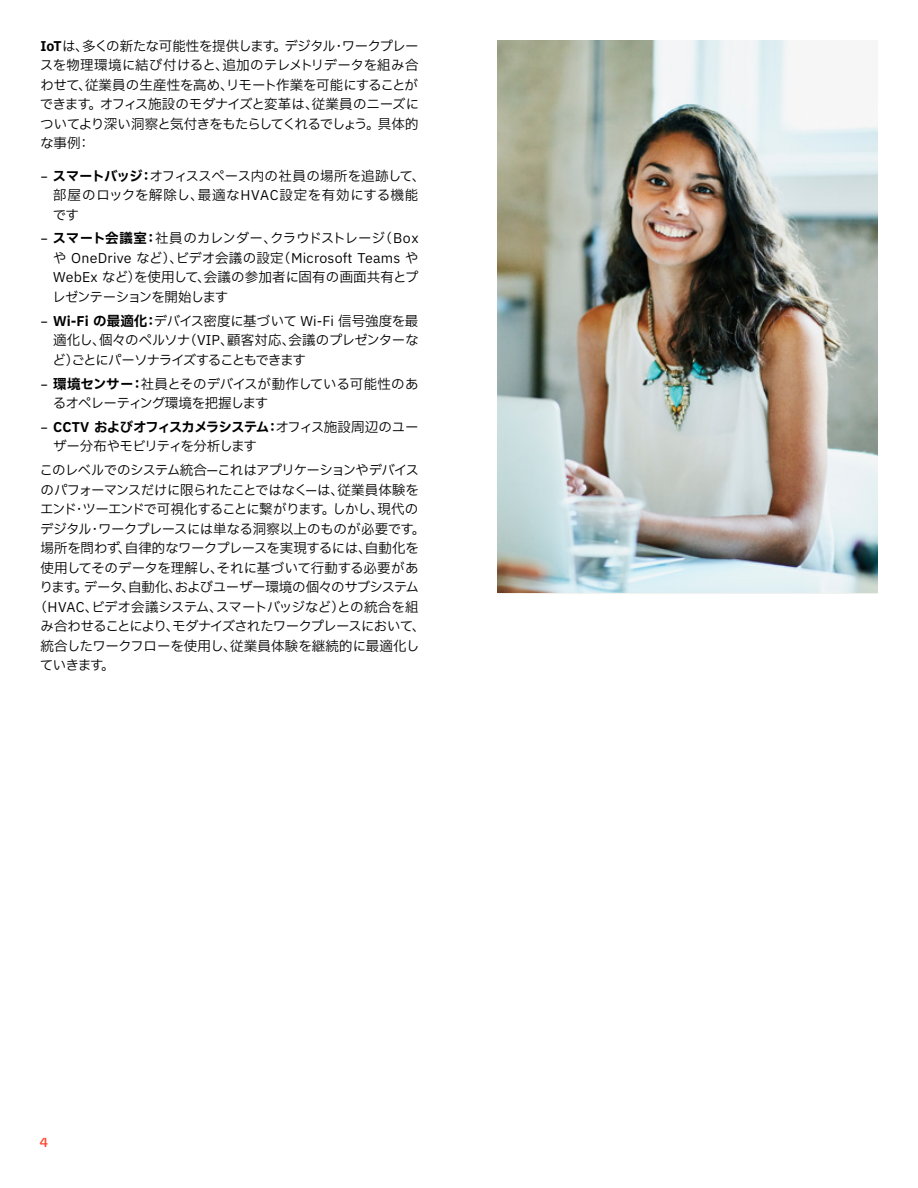
<style>
.page{position:relative;width:918px;height:1188px;background:#fff}
.page>*{position:absolute;margin:0;border:0;box-sizing:border-box;transform-origin:0 0}
._00_Body{font:13.5px/19.5px "IBM Plex Sans JP";letter-spacing:-.035em;color:#000;text-align:justify}
._00_Body-2{font:13.5px/19.5px "IBM Plex Sans JP";letter-spacing:.03em;color:#000}
._00_Body-3{font:13.5px "IBM Plex Sans JP";letter-spacing:-.01em;color:#000}
._00_Body-4{font:13.5px "IBM Plex Sans JP";letter-spacing:-.07em;color:#000}
._00_Body-5{font:13.5px "IBM Plex Sans JP";letter-spacing:-.06em;color:#000}
._00_Body-6{font:13.5px "IBM Plex Sans JP";letter-spacing:-.055em;color:#000}
.t1{font:500 12px "TWK Everett";color:#ff462d}
.s1{font-weight:700}
.s2{font-family:"TWK Everett"}
</style>
<div class="page">
<img style="left:498px;top:40px;width:380px;height:553px">
<p class="_00_Body" style="left:40px;top:35px;width:381px"><span class="s1">IoT</span>は、多くの新たな可能性を提供します。デジタル・ワークプレースを物理環境に結び付けると、追加のテレメトリデータを組み合わせて、従業員の生産性を高め、リモート作業を可能にすることができます。オフィス施設のモダナイズと変革は、従業員のニーズについてより深い洞察と気付きをもたらしてくれるでしょう。具体的な事例：</p>
<p class="_00_Body-2" style="left:53px;top:165px;width:374px;text-indent:-12px"><span class="s2">–</span> <span class="s1">スマートバッジ：</span>オフィススペース内の社員の場所を追跡して、部屋のロックを解除し、最適なHVAC設定を有効にする機能です</p>
<p class="_00_Body" style="left:53px;top:228px;width:368px;text-indent:-12px"><span class="s2">–</span> <span class="s1">スマート会議室：</span>社員のカレンダー、クラウドストレージ（Boxや OneDrive など）、ビデオ会議の設定（Microsoft Teams やWebEx など）を使用して、会議の参加者に固有の画面共有とプレゼンテーションを開始します</p>
<p class="_00_Body" style="left:53px;top:310px;width:368px;text-indent:-12px"><span class="s2">–</span> <span class="s1">Wi-Fi の最適化：</span>デバイス密度に基づいて Wi-Fi 信号強度を最適化し、個々のペルソナ（VIP、顧客対応、会議のプレゼンターなど）ごとにパーソナライズすることもできます</p>
<p class="_00_Body" style="left:53px;top:373px;width:367px;text-indent:-12px"><span class="s2">–</span> <span class="s1">環境センサー：</span>社員とそのデバイスが動作している可能性のあるオペレーティング環境を把握します</p>
<p class="_00_Body" style="left:53px;top:416px;width:367px;text-indent:-13px"><span class="s2">–</span> <span class="s1">CCTV およびオフィスカメラシステム：</span>オフィス施設周辺のユーザー分布やモビリティを分析します</p>
<p class="_00_Body-6" style="left:40px;top:460px;width:381px">このレベルでのシステム統合—これはアプリケーションやデバイス</p>
<p class="_00_Body" style="left:41px;top:479px;width:380px">のパフォーマンスだけに限られたことではなく—は、従業員体験を</p>
<p class="_00_Body-4" style="left:40px;top:499px;width:380px">エンド・ツーエンドで可視化することに繋がります。しかし、現代の</p>
<p class="_00_Body" style="left:40px;top:518px;width:386px">デジタル・ワークプレースには単なる洞察以上のものが必要です。</p>
<p class="_00_Body" style="left:40px;top:537px;width:380px">場所を問わず、自律的なワークプレースを実現するには、自動化を</p>
<p class="_00_Body-3" style="left:40px;top:558px;width:380px">使用してそのデータを理解し、それに基づいて行動する必要があ</p>
<p class="_00_Body" style="left:39px;top:576px;width:381px">ります。データ、自動化、およびユーザー環境の個々のサブシステム</p>
<p class="_00_Body" style="left:34px;top:596px;width:386px">（HVAC、ビデオ会議システム、スマートバッジなど）との統合を組</p>
<p class="_00_Body-5" style="left:41px;top:616px;width:386px">み合わせることにより、モダナイズされたワークプレースにおいて、</p>
<p class="_00_Body-3" style="left:40px;top:636px;width:380px">統合したワークフローを使用し、従業員体験を継続的に最適化し</p>
<p class="_00_Body" style="left:40px;top:654px;width:76px">ていきます。</p>
<p class="t1" style="left:40px;top:1134px;width:10px">4</p>
</div>
